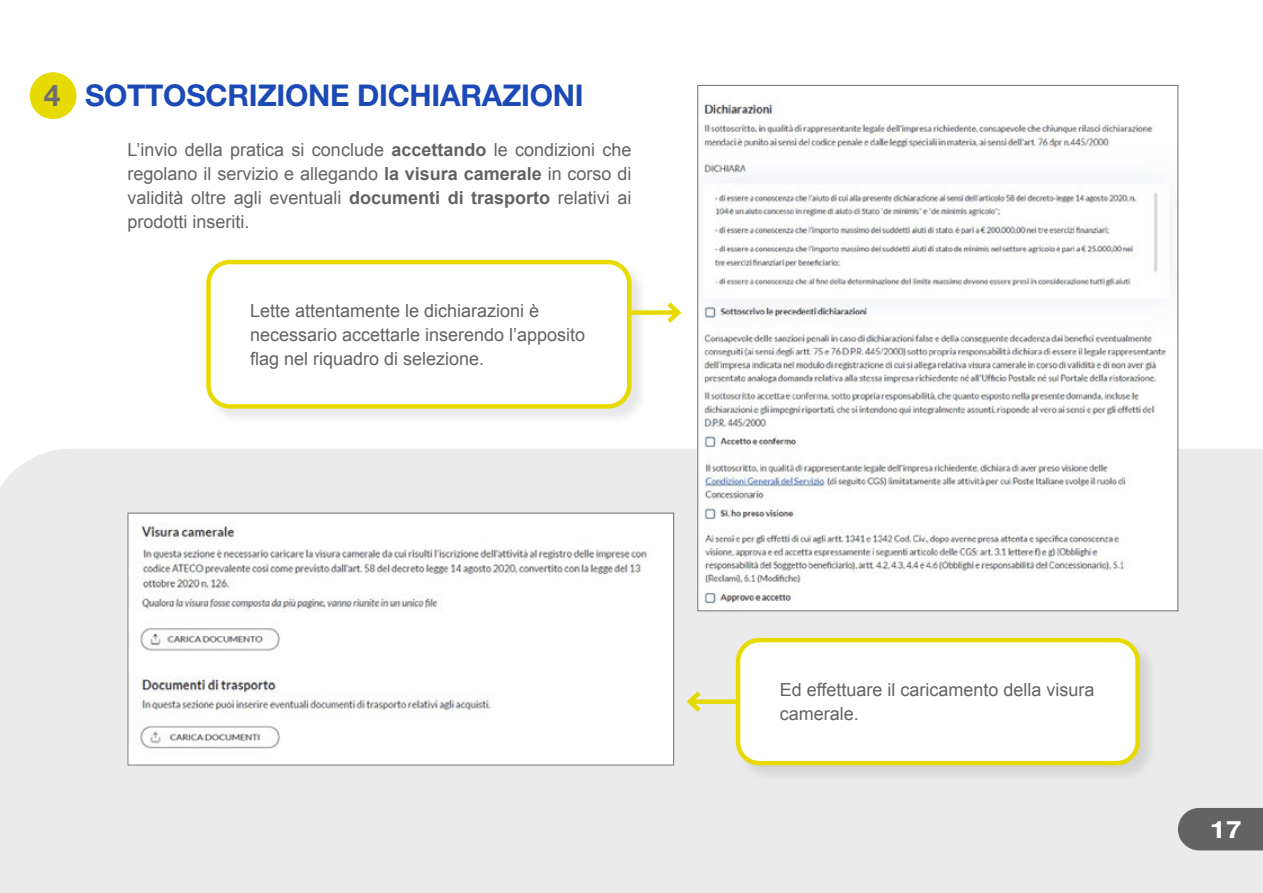
<style>
.page{position:relative;width:1263px;height:893px;background:#fff}
.page>*{position:absolute;margin:0;border:0;box-sizing:border-box;transform-origin:0 0}
.t1{font:700 30px "Helvetica Neue LT Std";letter-spacing:-.01em;color:#1b49b6}
.t2{font:700 24px "Helvetica Neue LT Std";color:#fff;scale:1.2 1}
.t3{font:18px/24px "Arial";color:#636363}
.s1{color:#6f6f6f}
.s2{font-weight:700}
</style>
<div class="page">
<div style="left:0;top:449px;width:1263px;height:444px;background:#ebebeb"></div>
<img style="left:699px;top:104px;width:477px;height:505px">
<div style="left:206px;top:260px;width:443px;height:165px;background:#f3f3f3"></div>
<div style="left:208px;top:262px;width:421px;height:144px;background:#fff;border-radius:21px"></div>
<div style="left:206px;top:260px;width:425px;height:149px;border:4px solid #e6da00;border-radius:21px"></div>
<div style="left:629px;top:310px;width:49px;height:5px;background:#e6da00"></div>
<svg style="left:662px;top:302px;width:20px;height:21px"></svg>
<div style="left:736px;top:638px;width:421px;height:144px;background:#dfdfdf"></div>
<div style="left:738px;top:640px;width:399px;height:123px;background:#fff;border-radius:21px"></div>
<div style="left:736px;top:638px;width:404px;height:127px;border:4px solid #e6da00;border-radius:21px"></div>
<img style="left:130px;top:515px;width:542px;height:248px">
<div style="left:128px;top:513px;width:546px;height:252px;border:1px solid #6f6f6f"></div>
<div style="left:690px;top:699px;width:46px;height:5px;background:#e6da00"></div>
<svg style="left:683px;top:687px;width:22px;height:30px"></svg>
<div style="left:30px;top:72px;width:47px;height:47px;background:#e6da00;border-radius:50%"></div>
<div style="left:1178px;top:808px;width:85px;height:42px;background:#636363"></div>
<h1 class="t1" style="left:44px;top:77px;width:541px"><span class="s1">4</span> SOTTOSCRIZIONE DICHIARAZIONI</h1>
<p class="t3" style="left:128px;top:137px;width:505px;text-align:justify">L’invio della pratica si conclude <span class="s2">accettando</span> le condizioni che regolano il servizio e allegando <span class="s2">la visura camerale</span> in corso di validità oltre agli eventuali <span class="s2">documenti di trasporto</span> relativi ai prodotti inseriti.</p>
<p class="t3" style="left:250px;top:299px;width:337px">Lette attentamente le dichiarazioni è necessario accettarle inserendo l’apposito flag nel riquadro di selezione.</p>
<p class="t3" style="left:780px;top:678px;width:316px">Ed effettuare il caricamento della visura camerale.</p>
<h2 class="t2" style="left:1210px;top:814px;width:28px">17</h2>
</div>
